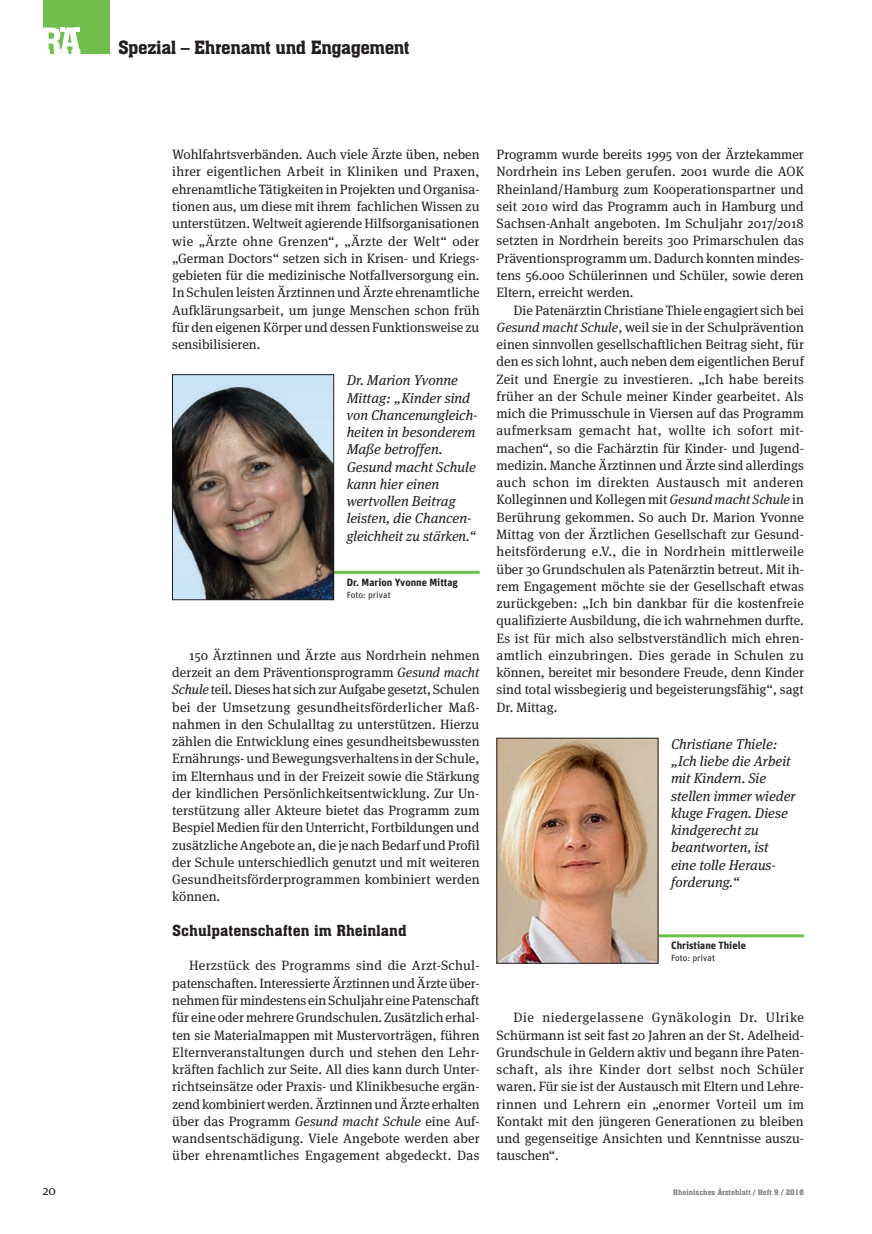
<style>
.page{position:relative;width:872px;height:1234px;background:#fff}
.page>*{position:absolute;margin:0;border:0;box-sizing:border-box;transform-origin:0 0}
.t1{font:18px "Aachen BT";letter-spacing:-.025em;color:#231f20}
.t2{font:15px "Aachen BT";color:#231f20}
.t3{font:italic 14.25px/17.2px "Meta Serif OT";color:#231f20}
.t4{font:13.5px/17.2px "Meta Serif OT";color:#231f20;text-align:justify}
.t5{font:700 10.5px "Unit";color:#231f20}
.t6{font:9px "Unit";color:#231f20}
.t7{font:7.5px "Aachen BT";color:#808285}
.s1{font-style:italic}
</style>
<div class="page">
<div style="left:43px;top:0;width:66px;height:54px;background:#70bf4c"></div>
<svg style="left:43px;top:28px;width:37px;height:26px"></svg>
<hr style="left:334px;top:570px;width:145px;height:3px;background:#70bf4c">
<img style="left:174px;top:376px;width:158px;height:222px">
<div style="left:172px;top:374px;width:162px;height:226px;border:1px solid #231f20"></div>
<hr style="left:658px;top:934px;width:146px;height:3px;background:#70bf4c">
<img style="left:498px;top:739px;width:158px;height:222px">
<div style="left:496px;top:737px;width:162px;height:226px;border:1px solid #231f20"></div>
<h1 class="t1" style="left:118px;top:36px;width:293px">Spezial – Ehrenamt und Engagement</h1>
<p class="t4" style="left:172px;top:146px;width:309px">Wohlfahrtsverbänden. Auch viele Ärzte üben, neben ihrer eigentlichen Arbeit in Kliniken und Praxen, ehrenamtliche Tätigkeiten in Projekten und Organisa&shy;tionen aus, um diese mit ihrem fachlichen Wissen zu unterstützen. Weltweit agierende Hilfsorganisationen wie „Ärzte ohne Grenzen“, „Ärzte der Welt“ oder „German Doctors“ setzen sich in Krisen- und Kriegs&shy;gebieten für die medizinische Notfallversorgung ein.<br>In Schulen leisten Ärztinnen und Ärzte ehrenamtliche Aufklärungsarbeit, um junge Menschen schon früh für den eigenen Körper und dessen Funktionsweise zu sensibilisieren.</p>
<p class="t3" style="left:347px;top:371px;width:131px">Dr. Marion Yvonne<br>Mittag: „Kinder sind von Chancenungleich&shy;heiten in besonderem<br>Maße betroffen.<br>Gesund macht Schule kann hier einen wertvollen Beitrag leisten, die Chancen&shy;gleichheit zu stärken.“</p>
<p class="t5" style="left:347px;top:575px;width:113px">Dr. Marion Yvonne Mittag</p>
<p class="t6" style="left:347px;top:589px;width:45px">Foto: privat</p>
<p class="t4" style="left:172px;top:646px;width:309px;text-align:left;text-indent:17px">150 Ärztinnen und Ärzte aus Nordrhein nehmen derzeit an dem Präventionsprogramm <span class="s1">Gesund macht Schule</span> teil. Dieses hat sich zur Aufgabe gesetzt, Schulen bei der Umsetzung gesundheitsförderlicher Maß-- nahmen in den Schulalltag zu unterstützen. Hierzu zählen die Entwicklung eines gesundheitsbewussten Ernährungs- und Bewegungsverhaltens in der Schule, im Elternhaus und in der Freizeit sowie die Stärkung der kindlichen Persönlichkeitsentwicklung. Zur Un&shy;terstützung aller Akteure bietet das Programm zum Bespiel Medien für den Unterricht, Fortbildungen und zusätzliche Angebote an, die je nach Bedarf und Profil der Schule unterschiedlich genutzt und mit weiteren Gesundheitsförderprogrammen kombiniert werden können.</p>
<p class="t2" style="left:172px;top:920px;width:236px">Schulpatenschaften im Rheinland</p>
<p class="t4" style="left:172px;top:956px;width:309px;text-indent:17px">Herzstück des Programms sind die Arzt-Schul&shy;patenschaften. Interessierte Ärztinnen und Ärzte über&shy;nehmen für mindestens ein Schuljahr eine Patenschaft für eine oder mehrere Grundschulen. Zusätzlich erhal&shy;ten sie Materialmappen mit Mustervorträgen, führen Elternveranstaltungen durch und stehen den Lehr&shy;kräften fachlich zur Seite. All dies kann durch Unter&shy;richtseinsätze oder Praxis- und Klinikbesuche ergän&shy;zend kombiniert werden. Ärztinnen und Ärzte erhalten über das Programm <span class="s1">Gesund macht Schule</span> eine Auf&shy;wandsentschädigung. Viele Angebote werden aber über ehrenamtliches Engagement abgedeckt. Das</p>
<p class="t4" style="left:496px;top:146px;width:309px">Programm wurde bereits 1995 von der Ärztekammer Nordrhein ins Leben gerufen. 2001 wurde die AOK Rheinland/Hamburg zum Kooperationspartner und seit 2010 wird das Programm auch in Hamburg und Sachsen-Anhalt angeboten. Im Schuljahr 2017/2018 setzten in Nordrhein bereits 300 Primarschulen das Präventionsprogramm um. Dadurch konnten mindes&shy;tens 56.000 Schülerinnen und Schüler, sowie deren Eltern, erreicht werden.</p>
<p class="t4" style="left:496px;top:301px;width:309px;text-indent:17px">Die Patenärztin Christiane Thiele engagiert sich bei <span class="s1">Gesund macht Schule</span>, weil sie in der Schulprävention einen sinnvollen gesellschaftlichen Beitrag sieht, für den es sich lohnt, auch neben dem eigentlichen Beruf Zeit und Energie zu investieren. „Ich habe bereits früher an der Schule meiner Kinder gearbeitet. Als mich die Primusschule in Viersen auf das Programm aufmerksam gemacht hat, wollte ich sofort mit&shy;machen“, so die Fachärztin für Kinder- und Jugend&shy;medizin. Manche Ärztinnen und Ärzte sind allerdings auch schon im direkten Austausch mit anderen Kolleginnen und Kollegen mit <span class="s1">Gesund macht Schule</span> in Berührung gekommen. So auch Dr. Marion Yvonne Mittag von der Ärztlichen Gesellschaft zur Gesund&shy;heitsförderung e.V., die in Nordrhein mittlerweile über 30 Grundschulen als Patenärztin betreut. Mit ih&shy;rem Engagement möchte sie der Gesellschaft etwas zurückgeben: „Ich bin dankbar für die kostenfreie qualifizierte Ausbildung, die ich wahrnehmen durfte.<br>Es ist für mich also selbstverständlich mich ehren&shy;amtlich einzubringen. Dies gerade in Schulen zu können, bereitet mir besondere Freude, denn Kinder sind total wissbegierig und begeisterungsfähig“, sagt Dr. Mittag.</p>
<p class="t3" style="left:671px;top:735px;width:126px">Christiane Thiele: „Ich liebe die Arbeit mit Kindern. Sie stellen immer wieder kluge Fragen. Diese kindgerecht zu beantworten, ist eine tolle Heraus&shy;forderung.“</p>
<p class="t5" style="left:671px;top:938px;width:76px">Christiane Thiele</p>
<p class="t6" style="left:671px;top:952px;width:45px">Foto: privat</p>
<p class="t4" style="left:496px;top:1008px;width:309px;text-align:left;text-indent:17px">Die niedergelassene Gynäkologin Dr. Ulrike Schürmann ist seit fast 20 Jahren an der St. Adelheid-- Grundschule in Geldern aktiv und begann ihre Paten&shy;schaft, als ihre Kinder dort selbst noch Schüler waren. Für sie ist der Austausch mit Eltern und Lehre&shy;rinnen und Lehrern ein „enormer Vorteil um im Kontakt mit den jüngeren Generationen zu bleiben und gegenseitige Ansichten und Kenntnisse auszu&shy;tauschen“.</p>
<p class="t4" style="left:43px;top:1181px;width:15px">20</p>
<p class="t7" style="left:673px;top:1187px;width:132px">Rheinisches Ärzteblatt / Heft 9 / 2018</p>
</div>
